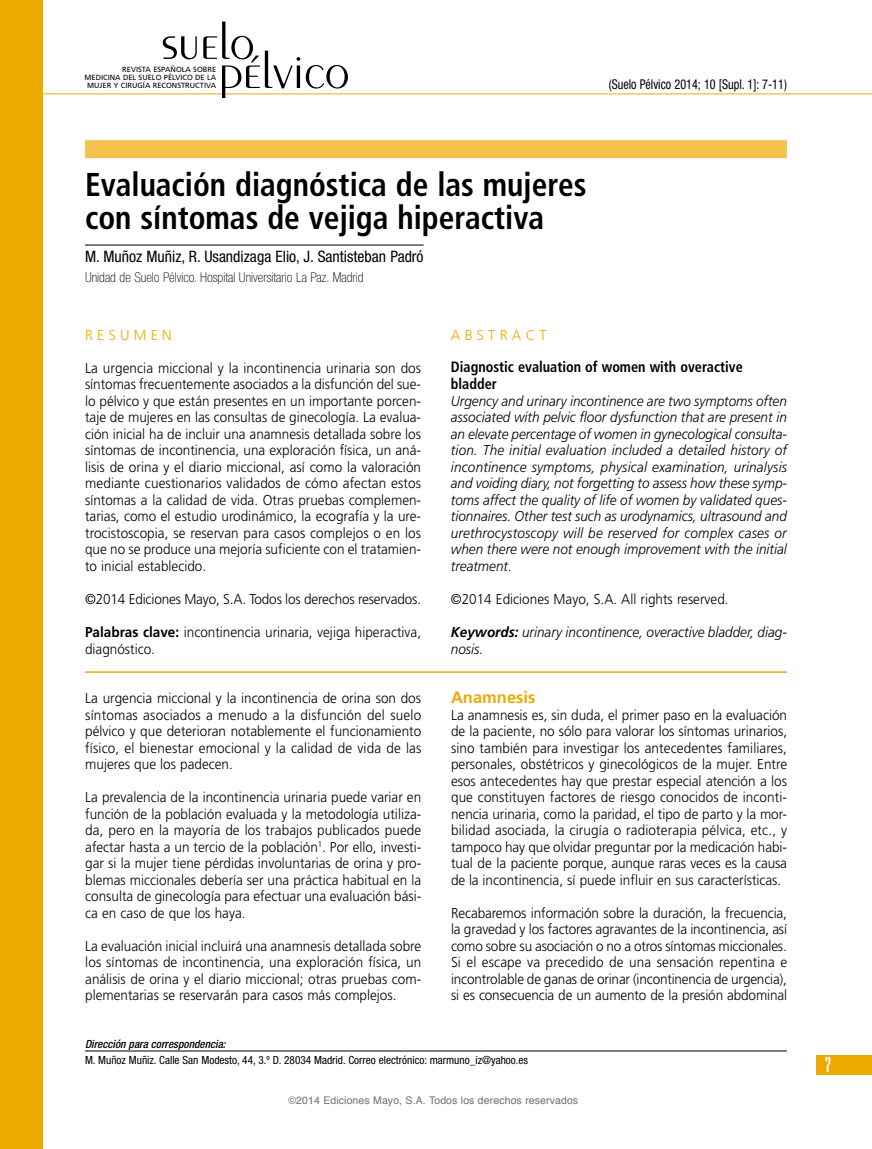
<style>
.page{position:relative;width:872px;height:1149px;background:#fff}
.page>*{position:absolute;margin:0;border:0;box-sizing:border-box;transform-origin:0 0}
.t1{font:300 52.2px "Peignot LT Std";color:#000}
.t2{font:700 condensed 33px/33px "Frutiger LT Std";color:#000;scale:.95 1}
.t3{font:700 condensed 18px "Briem Akademi Std";color:#fff}
.t4{font:700 16.5px "Frutiger LT Std";color:#edaa00}
.t5{font:condensed 15.75px "Helvetica Neue LT Std";color:#000}
.t6{font:700 condensed 15px/17.2px "Frutiger LT Std";color:#000;scale:.95 1}
.t7{font:300 14.25px/16.5px "Frutiger LT Std";color:#000;text-align:justify;scale:.95 1}
.t8{font:italic 300 14.25px/16.5px "Frutiger LT Std";color:#000;text-align:justify;scale:.95 1}
.t9{font:300 14.25px "Frutiger LT Std";letter-spacing:.3em;color:#edaa00}
.t10{font:100 condensed 13.5px "Helvetica Neue LT Std";color:#000}
.t11{font:condensed 13.5px "Helvetica Neue LT Std";color:#000;scale:.9 1}
.t12{font:condensed 11.25px "Helvetica Neue LT Std";color:#000}
.t13{font:italic 500 condensed 11.25px "Helvetica Neue LT Std";color:#000}
.t14{font:10.5px "Helvetica";letter-spacing:.01em;color:#706f6f}
.t15{font:7.5px/8.2px "Frutiger LT Std";color:#000;text-align:right}
.s1{font-weight:700}
</style>
<div class="page">
<div style="left:816px;top:1055px;width:56px;height:19px;background:#edaa00"></div>
<div style="left:0;top:0;width:43px;height:1148px;background:#edaa00"></div>
<hr style="left:0;top:94px;width:872px;height:1px;background:#edaa00">
<hr style="left:85px;top:1050px;width:702px;height:1px;background:#000">
<div style="left:85px;top:140px;width:702px;height:18px;background:#f3c34d"></div>
<hr style="left:85px;top:245px;width:338px;height:1px;background:#000">
<hr style="left:85px;top:671px;width:702px;height:1px;background:#edaa00">
<h1 class="t1" style="left:161px;top:12px;width:94px">suelo</h1>
<h1 class="t1" style="left:218px;top:41px;width:132px">pélvico</h1>
<p class="t15" style="left:84px;top:65px;width:133px">REVISTA ESPAÑOLA SOBRE<br>MEDICINA DEL SUELO PÉLVICO DE LA<br>MUJER Y CIRUGÍA RECONSTRUCTIVA</p>
<p class="t11" style="left:609px;top:76px;width:199px">(Suelo Pélvico 2014; 10 [Supl. 1]: 7-11)</p>
<h2 class="t2" style="left:85px;top:168px;width:529px">Evaluación diagnóstica de las mujeres con síntomas de vejiga hiperactiva</h2>
<p class="t5" style="left:85px;top:247px;width:340px">M. Muñoz Muñiz, R. Usandizaga Elio, J. Santisteban Padró</p>
<p class="t10" style="left:85px;top:269px;width:280px">Unidad de Suelo Pélvico. Hospital Universitario La Paz. Madrid</p>
<p class="t9" style="left:85px;top:327px;width:88px">RESUMEN</p>
<p class="t7" style="left:85px;top:360px;width:355px">La urgencia miccional y la incontinencia urinaria son dos síntomas frecuentemente asociados a la disfunción del sue&shy;lo pélvico y que están presentes en un importante porcen&shy;taje de mujeres en las consultas de ginecología. La evalua&shy;ción inicial ha de incluir una anamnesis detallada sobre los síntomas de incontinencia, una exploración física, un aná&shy;lisis de orina y el diario miccional, así como la valoración mediante cuestionarios validados de cómo afectan estos síntomas a la calidad de vida. Otras pruebas complemen&shy;tarias, como el estudio urodinámico, la ecografía y la ure&shy;trocistoscopia, se reservan para casos complejos o en los que no se produce una mejoría suficiente con el tratamien&shy;to inicial establecido.</p>
<p class="t7" style="left:85px;top:591px;width:355px">©2014 Ediciones Mayo, S.A. Todos los derechos reservados.</p>
<p class="t7" style="left:85px;top:624px;width:355px"><span class="s1">Palabras clave:</span> incontinencia urinaria, vejiga hiperactiva, diagnóstico.</p>
<p class="t7" style="left:85px;top:690px;width:355px">La urgencia miccional y la incontinencia de orina son dos síntomas asociados a menudo a la disfunción del suelo pélvico y que deterioran notablemente el funcionamiento físico, el bienestar emocional y la calidad de vida de las mujeres que los padecen.</p>
<p class="t7" style="left:85px;top:789px;width:355px">La prevalencia de la incontinencia urinaria puede variar en función de la población evaluada y la metodología utiliza&shy;da, pero en la mayoría de los trabajos publicados puede afectar hasta a un tercio de la población<sup>1</sup>. Por ello, investi&shy;gar si la mujer tiene pérdidas involuntarias de orina y pro&shy;blemas miccionales debería ser una práctica habitual en la consulta de ginecología para efectuar una evaluación bási&shy;ca en caso de que los haya.</p>
<p class="t7" style="left:85px;top:937px;width:355px">La evaluación inicial incluirá una anamnesis detallada sobre los síntomas de incontinencia, una exploración física, un análisis de orina y el diario miccional; otras pruebas com&shy;plementarias se reservarán para casos más complejos.</p>
<p class="t9" style="left:451px;top:327px;width:97px">ABSTRACT</p>
<p class="t6" style="left:451px;top:358px;width:309px">Diagnostic evaluation of women with overactive bladder</p>
<p class="t8" style="left:451px;top:393px;width:355px">Urgency and urinary incontinence are two symptoms often associated with pelvic floor dysfunction that are present in an elevate percentage of women in gynecological consulta&shy;tion. The initial evaluation included a detailed history of incontinence symptoms, physical examination, urinalysis and voiding diary, not forgetting to assess how these symp&shy;toms affect the quality of life of women by validated ques&shy;tionnaires. Other test such as urodynamics, ultrasound and urethrocystoscopy will be reserved for complex cases or when there were not enough improvement with the initial treatment.</p>
<p class="t7" style="left:451px;top:591px;width:294px">©2014 Ediciones Mayo, S.A. All rights reserved.</p>
<p class="t8" style="left:451px;top:624px;width:355px"><span class="s1">Keywords:</span> urinary incontinence, overactive bladder, diag&shy;nosis.</p>
<p class="t4" style="left:451px;top:687px;width:86px">Anamnesis</p>
<p class="t7" style="left:451px;top:706px;width:355px">La anamnesis es, sin duda, el primer paso en la evaluación de la paciente, no sólo para valorar los síntomas urinarios, sino también para investigar los antecedentes familiares, personales, obstétricos y ginecológicos de la mujer. Entre esos antecedentes hay que prestar especial atención a los que constituyen factores de riesgo conocidos de inconti&shy;nencia urinaria, como la paridad, el tipo de parto y la mor&shy;bilidad asociada, la cirugía o radioterapia pélvica, etc., y tampoco hay que olvidar preguntar por la medicación habi&shy;tual de la paciente porque, aunque raras veces es la causa de la incontinencia, sí puede influir en sus características.</p>
<p class="t7" style="left:451px;top:904px;width:355px">Recabaremos información sobre la duración, la frecuencia, la gravedad y los factores agravantes de la incontinencia, así como sobre su asociación o no a otros síntomas miccionales.<br>Si el escape va precedido de una sensación repentina e incontrolable de ganas de orinar (incontinencia de urgencia), si es consecuencia de un aumento de la presión abdominal</p>
<p class="t13" style="left:85px;top:1036px;width:142px">Dirección para correspondencia:</p>
<p class="t12" style="left:85px;top:1053px;width:444px">M. Muñoz Muñiz. Calle San Modesto, 44, 3.º D. 28034 Madrid. Correo electrónico: marmuno_iz@yahoo.es</p>
<p class="t14" style="left:288px;top:1091px;width:291px">©2014 Ediciones Mayo, S.A. Todos los derechos reservados</p>
<p class="t3" style="left:825px;top:1054px;width:7px">7</p>
</div>
